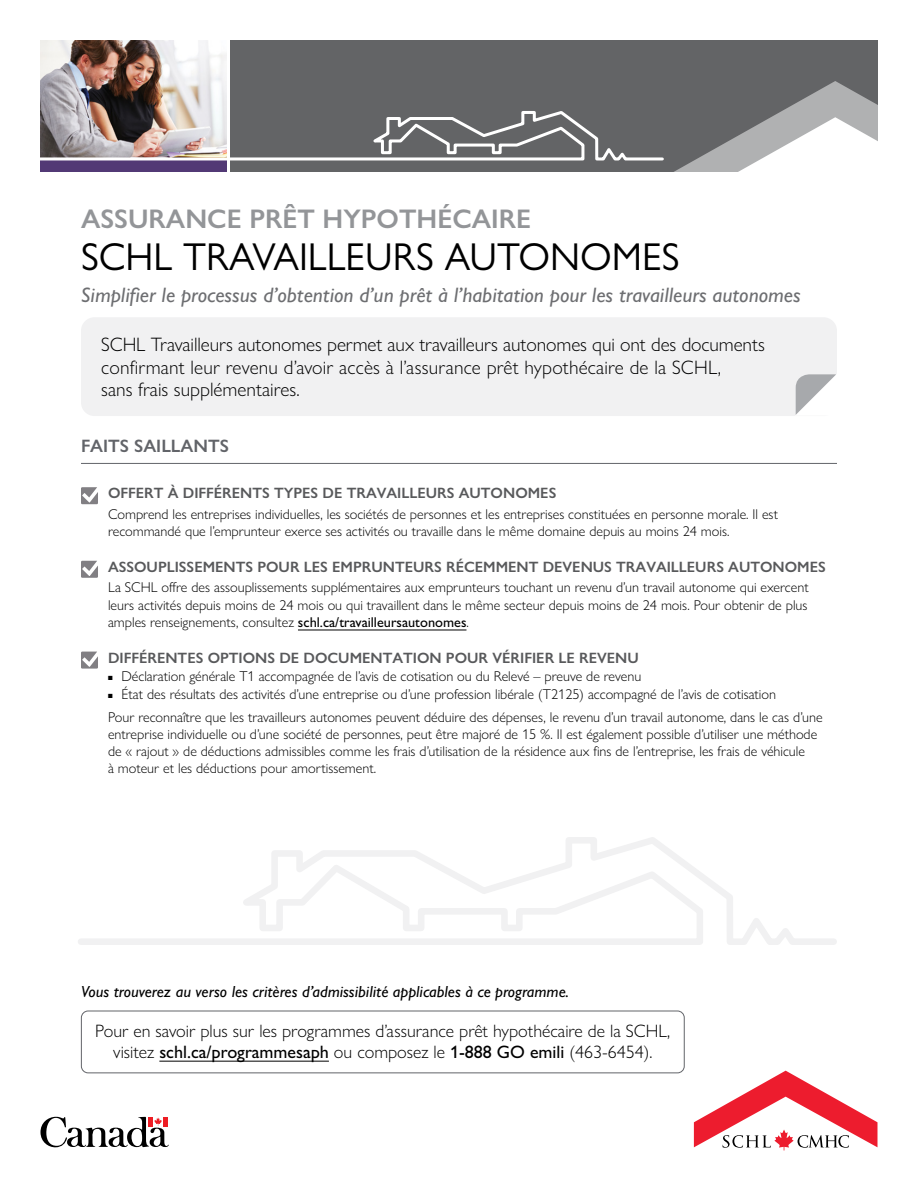
<style>
.page{position:relative;width:918px;height:1188px;background:#fff}
.page>*{position:absolute;margin:0;border:0;box-sizing:border-box;transform-origin:0 0}
.t1{font:39px "Gill Sans Nova";color:#000}
.t2{font:600 27px "Gill Sans Nova";color:#939598}
.t3{font:italic 500 21px "Gill Sans Nova";color:#6d6e71}
.P_MU_Intro{font:300 19.5px/22.5px "Gill Sans Nova";letter-spacing:-.005em;color:#000}
.P_Body-CallToAction{font:300 18px/21px "Gill Sans Nova";color:#000;text-align:center}
.H2_MU_Subhead1{font:600 18px "Gill Sans Nova";color:#626469}
.P_Body-BackPage{font:italic 500 16.2px "Gill Sans Nova";color:#000}
.H3_MU_Subhead1{font:600 15px "Gill Sans Nova";color:#58595b}
.P_MU_Body{font:300 14.25px/17.2px "Gill Sans Nova";color:#000}
.s1{font-weight:500}
</style>
<div class="page">
<img style="left:40px;top:40px;width:187px;height:41px">
<div style="left:230px;top:40px;width:648px;height:132px;background:#636466"></div>
<svg style="left:40px;top:81px;width:838px;height:91px"></svg>
<svg style="left:40px;top:1117px;width:129px;height:30px"></svg>
<div style="left:148px;top:1117px;width:5px;height:9px;background:#ed1d24"></div>
<div style="left:163px;top:1117px;width:5px;height:9px;background:#ed1d24"></div>
<svg style="left:694px;top:1071px;width:183px;height:79px"></svg>
<svg style="left:78px;top:837px;width:759px;height:108px"></svg>
<div style="left:81px;top:317px;width:756px;height:99px;background:#f1f1f2;border-radius:13px"></div>
<svg style="left:795px;top:374px;width:42px;height:41px"></svg>
<hr style="left:81px;top:463px;width:756px;height:1px;background:#626469">
<hr style="left:298px;top:630px;width:168px;height:1px;background:#000">
<svg style="left:81px;top:487px;width:17px;height:17px"></svg>
<svg style="left:81px;top:561px;width:17px;height:17px"></svg>
<svg style="left:81px;top:652px;width:17px;height:17px"></svg>
<hr style="left:159px;top:1061px;width:170px;height:1px;background:#000">
<div style="left:81px;top:1011px;width:604px;height:62px;border:1px solid #626469;border-radius:7px"></div>
<h1 class="t2" style="left:81px;top:202px;width:452px">ASSURANCE PRÊT HYPOTHÉCAIRE</h1>
<h1 class="t1" style="left:81px;top:233px;width:600px">SCHL TRAVAILLEURS AUTONOMES</h1>
<h1 class="t3" style="left:81px;top:282px;width:721px">Simplifier le processus d’obtention d’un prêt à l’habitation pour les travailleurs autonomes</h1>
<p class="P_MU_Intro" style="left:101px;top:333px;width:665px">SCHL Travailleurs autonomes permet aux travailleurs autonomes qui ont des documents confirmant leur revenu d’avoir accès à l’assurance prêt hypothécaire de la SCHL,<br>sans frais supplémentaires.</p>
<h2 class="H2_MU_Subhead1" style="left:81px;top:435px;width:149px">FAITS SAILLANTS</h2>
<h3 class="H3_MU_Subhead1" style="left:108px;top:484px;width:450px">OFFERT À DIFFÉRENTS TYPES DE TRAVAILLEURS AUTONOMES</h3>
<p class="P_MU_Body" style="left:108px;top:505px;width:672px">Comprend les entreprises individuelles, les sociétés de personnes et les entreprises constituées en personne morale. Il est recommandé que l’emprunteur exerce ses activités ou travaille dans le même domaine depuis au moins 24 mois.</p>
<h3 class="H3_MU_Subhead1" style="left:108px;top:557px;width:719px">ASSOUPLISSEMENTS POUR LES EMPRUNTEURS RÉCEMMENT DEVENUS TRAVAILLEURS AUTONOMES</h3>
<p class="P_MU_Body" style="left:108px;top:579px;width:702px;text-align:justify">La SCHL offre des assouplissements supplémentaires aux emprunteurs touchant un revenu d’un travail autonome qui exercent leurs activités depuis moins de 24 mois ou qui travaillent dans le même secteur depuis moins de 24 mois. Pour obtenir de plus amples renseignements, consultez <span class="s1">schl.ca/travailleursautonomes</span>.</p>
<h3 class="H3_MU_Subhead1" style="left:108px;top:648px;width:532px">DIFFÉRENTES OPTIONS DE DOCUMENTATION POUR VÉRIFIER LE REVENU</h3>
<p class="P_MU_Body" style="left:108px;top:667px;width:535px">■ Déclaration générale T1 accompagnée de l’avis de cotisation ou du Relevé – preuve de revenu</p>
<p class="P_MU_Body" style="left:108px;top:685px;width:670px">■ État des résultats des activités d’une entreprise ou d’une profession libérale (T2125) accompagné de l’avis de cotisation</p>
<p class="P_MU_Body" style="left:108px;top:708px;width:716px">Pour reconnaître que les travailleurs autonomes peuvent déduire des dépenses, le revenu d’un travail autonome, dans le cas d’une entreprise individuelle ou d’une société de personnes, peut être majoré de 15 %. Il est également possible d’utiliser une méthode de « rajout » de déductions admissibles comme les frais d’utilisation de la résidence aux fins de l’entreprise, les frais de véhicule<br>à moteur et les déductions pour amortissement.</p>
<p class="P_Body-BackPage" style="left:81px;top:982px;width:489px">Vous trouverez au verso les critères d’admissibilité applicables à ce programme.</p>
<p class="P_Body-CallToAction" style="left:95px;top:1020px;width:577px">Pour en savoir plus sur les programmes d’assurance prêt hypothécaire de la SCHL, visitez <span class="s1">schl.ca/programmesaph</span> ou composez le <span class="s1">1-888 GO emili</span> (463-6454).</p>
</div>
